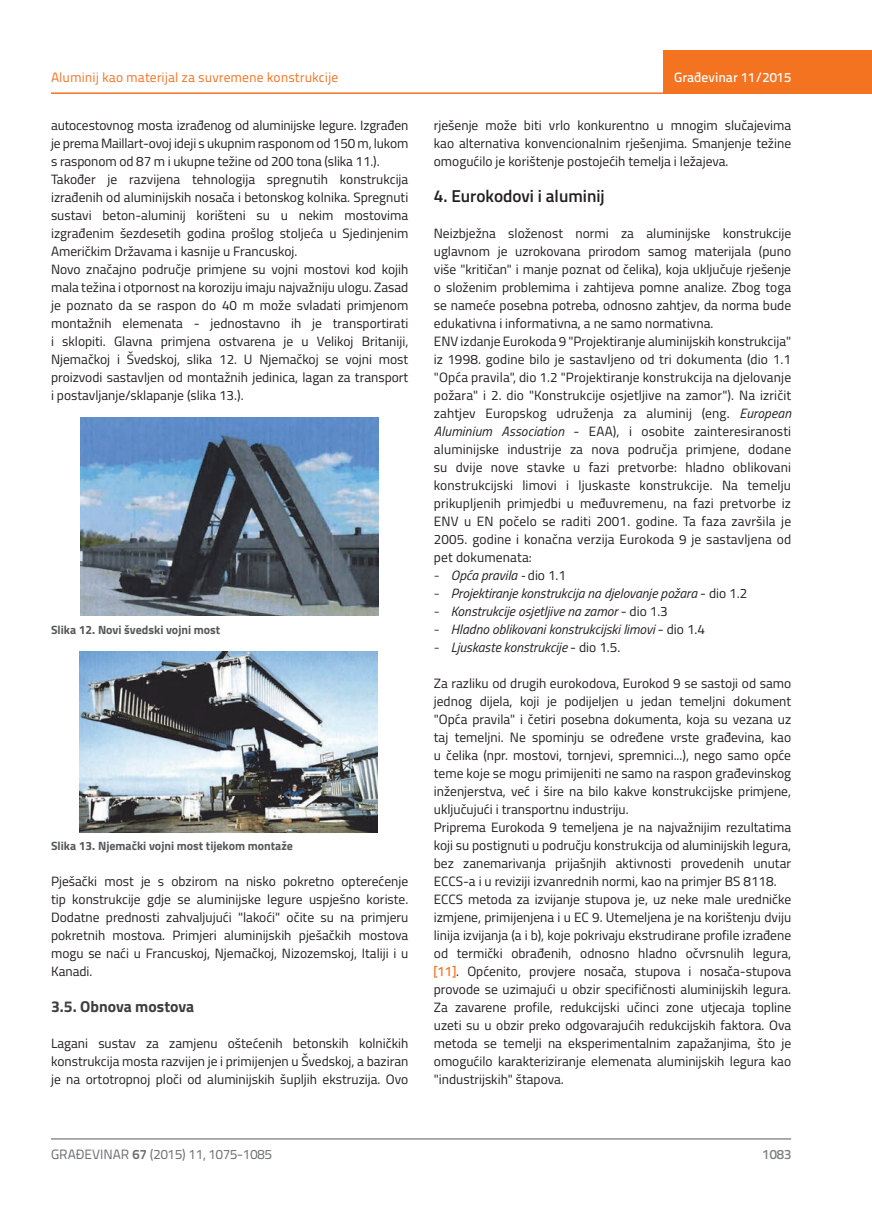
<style>
.page{position:relative;width:872px;height:1212px;background:#fff}
.page>*{position:absolute;margin:0;border:0;box-sizing:border-box;transform-origin:0 0}
.t1{font:600 17.25px "Titillium";color:#231f20}
.t2{font:700 15.75px "Titillium";color:#3e3e3f}
.t3{font:13.5px/18px "Titillium";color:#231f20}
.t4{font:italic 13.5px "Titillium";color:#231f20}
.t5{font:13.5px "Titillium Text 22 L";color:#f47321}
.t6{font:13.5px "Titillium Text 22 L";color:#6c6d70}
.t7{font:500 13.5px "Titillium Text 22 L";color:#fff}
.t8{font:500 13.5px "Titillium Text 22 L";color:#787a7d}
.t9{font:700 12px "Titillium";color:#57585a}
.s1{font-style:italic}
.s2{font-family:"Titillium Text 22 L";font-weight:300;font-style:normal}
.s3{font-style:normal}
.s4{font-family:"Titillium Text 22 L";font-weight:500;color:#f47321}
.s5{font-weight:700}
</style>
<div class="page">
<hr style="left:51px;top:92px;width:821px;height:2px;background:#f47321">
<div style="left:663px;top:50px;width:209px;height:44px;background:#f47321"></div>
<hr style="left:51px;top:1139px;width:740px;height:1px;background:#57585a">
<img style="left:81px;top:418px;width:297px;height:198px">
<img style="left:80px;top:652px;width:298px;height:180px">
<p class="t5" style="left:51px;top:68px;width:289px">Aluminij kao materijal za suvremene konstrukcije</p>
<p class="t3" style="left:51px;top:115px;width:359px">autocestovnog mosta izrađenog od aluminijske legure. Izgrađen je prema Maillart-ovoj ideji s ukupnim rasponom od 150 m, lukom s rasponom od 87 m i ukupne težine od 200 tona (slika 11.).<br>Također je razvijena tehnologija spregnutih konstrukcija izrađenih od aluminijskih nosača i betonskog kolnika. Spregnuti sustavi beton-aluminij korišteni su u nekim mostovima izgrađenim šezdesetih godina prošlog stoljeća u Sjedinjenim Američkim Državama i kasnije u Francuskoj.<br>Novo značajno područje primjene su vojni mostovi kod kojih mala težina i otpornost na koroziju imaju najvažniju ulogu. Zasad je poznato da se raspon do 40 m može svladati primjenom montažnih elemenata - jednostavno ih je transportirati i sklopiti. Glavna primjena ostvarena je u Velikoj Britaniji, Njemačkoj i Švedskoj, slika 12. U Njemačkoj se vojni most proizvodi sastavljen od montažnih jedinica, lagan za transport i postavljanje/sklapanje (slika 13.).</p>
<p class="t9" style="left:51px;top:621px;width:171px">Slika 12. Novi švedski vojni most</p>
<p class="t9" style="left:51px;top:837px;width:243px">Slika 13. Njemački vojni most tijekom montaže</p>
<p class="t3" style="left:51px;top:872px;width:359px;text-align:justify">Pješački most je s obzirom na nisko pokretno opterećenje tip konstrukcije gdje se aluminijske legure uspješno koriste.<br>Dodatne prednosti zahvaljujući "lakoći" očite su na primjeru pokretnih mostova. Primjeri aluminijskih pješačkih mostova mogu se naći u Francuskoj, Njemačkoj, Nizozemskoj, Italiji i u Kanadi.</p>
<p class="t2" style="left:51px;top:995px;width:145px">3.5. Obnova mostova</p>
<p class="t3" style="left:51px;top:1034px;width:359px;text-align:justify">Lagani sustav za zamjenu oštećenih betonskih kolničkih konstrukcija mosta razvijen je i primijenjen u Švedskoj, a baziran je na ortotropnoj ploči od aluminijskih šupljih ekstruzija. Ovo</p>
<p class="t7" style="left:674px;top:67px;width:118px">Građevinar 11/2015</p>
<p class="t3" style="left:434px;top:115px;width:359px;text-align:justify">rješenje može biti vrlo konkurentno u mnogim slučajevima kao alternativa konvencionalnim rješenjima. Smanjenje težine omogućilo je korištenje postojećih temelja i ležajeva.</p>
<p class="t1" style="left:434px;top:183px;width:172px">4. Eurokodovi i aluminij</p>
<p class="t3" style="left:434px;top:223px;width:359px">Neizbježna složenost normi za aluminijske konstrukcije uglavnom je uzrokovana prirodom samog materijala (puno više "kritičan" i manje poznat od čelika), koja uključuje rješenje o složenim problemima i zahtijeva pomne analize. Zbog toga se nameće posebna potreba, odnosno zahtjev, da norma bude edukativna i informativna, a ne samo normativna.<br>ENV izdanje Eurokoda 9 "Projektiranje aluminijskih konstrukcija" iz 1998. godine bilo je sastavljeno od tri dokumenta (dio 1.1 "Opća pravila", dio 1.2 "Projektiranje konstrukcija na djelovanje požara" i 2. dio "Konstrukcije osjetljive na zamor"). Na izričit zahtjev Europskog udruženja za aluminij (eng. <span class="s1">European Aluminium Association</span> - EAA), i osobite zainteresiranosti aluminijske industrije za nova područja primjene, dodane su dvije nove stavke u fazi pretvorbe: hladno oblikovani konstrukcijski limovi i ljuskaste konstrukcije. Na temelju prikupljenih primjedbi u međuvremenu, na fazi pretvorbe iz ENV u EN počelo se raditi 2001. godine. Ta faza završila je 2005. godine i konačna verzija Eurokoda 9 je sastavljena od pet dokumenata:</p>
<p class="t4" style="left:434px;top:565px;width:134px"><span class="s2">-</span> Opća pravila - <span class="s3">dio 1.1</span></p>
<p class="t4" style="left:434px;top:583px;width:315px"><span class="s2">-</span> Projektiranje konstrukcija na djelovanje požara <span class="s3">- dio 1.2</span></p>
<p class="t4" style="left:434px;top:601px;width:235px"><span class="s2">-</span> Konstrukcije osjetljive na zamor <span class="s3">- dio 1.3</span></p>
<p class="t4" style="left:434px;top:619px;width:273px"><span class="s2">-</span> Hladno oblikovani konstrukcijski limovi <span class="s3">- dio 1.4</span></p>
<p class="t4" style="left:434px;top:637px;width:188px"><span class="s2">-</span> Ljuskaste konstrukcije <span class="s3">- dio 1.5.</span></p>
<p class="t3" style="left:434px;top:673px;width:359px">Za razliku od drugih eurokodova, Eurokod 9 se sastoji od samo jednog dijela, koji je podijeljen u jedan temeljni dokument "Opća pravila" i četiri posebna dokumenta, koja su vezana uz taj temeljni. Ne spominju se određene vrste građevina, kao u čelika (npr. mostovi, tornjevi, spremnici...), nego samo opće teme koje se mogu primijeniti ne samo na raspon građevinskog inženjerstva, već i šire na bilo kakve konstrukcijske primjene, uključujući i transportnu industriju.<br>Priprema Eurokoda 9 temeljena je na najvažnijim rezultatima koji su postignuti u području konstrukcija od aluminijskih legura, bez zanemarivanja prijašnjih aktivnosti provedenih unutar ECCS-a i u reviziji izvanrednih normi, kao na primjer BS 8118.<br>ECCS metoda za izvijanje stupova je, uz neke male uredničke izmjene, primijenjena i u EC 9. Utemeljena je na korištenju dviju linija izvijanja (a i b), koje pokrivaju ekstrudirane profile izrađene od termički obrađenih, odnosno hladno očvrsnulih legura, <span class="s4">[11]</span>. Općenito, provjere nosača, stupova i nosača-stupova provode se uzimajući u obzir specifičnosti aluminijskih legura.<br>Za zavarene profile, redukcijski učinci zone utjecaja topline uzeti su u obzir preko odgovarajućih redukcijskih faktora. Ova metoda se temelji na eksperimentalnim zapažanjima, što je omogućilo karakteriziranje elemenata aluminijskih legura kao "industrijskih" štapova.</p>
<p class="t6" style="left:51px;top:1144px;width:222px">GRAĐEVINAR <span class="s5">67</span> (2015) 11, 1075-1085</p>
<p class="t8" style="left:762px;top:1144px;width:30px">1083</p>
</div>
